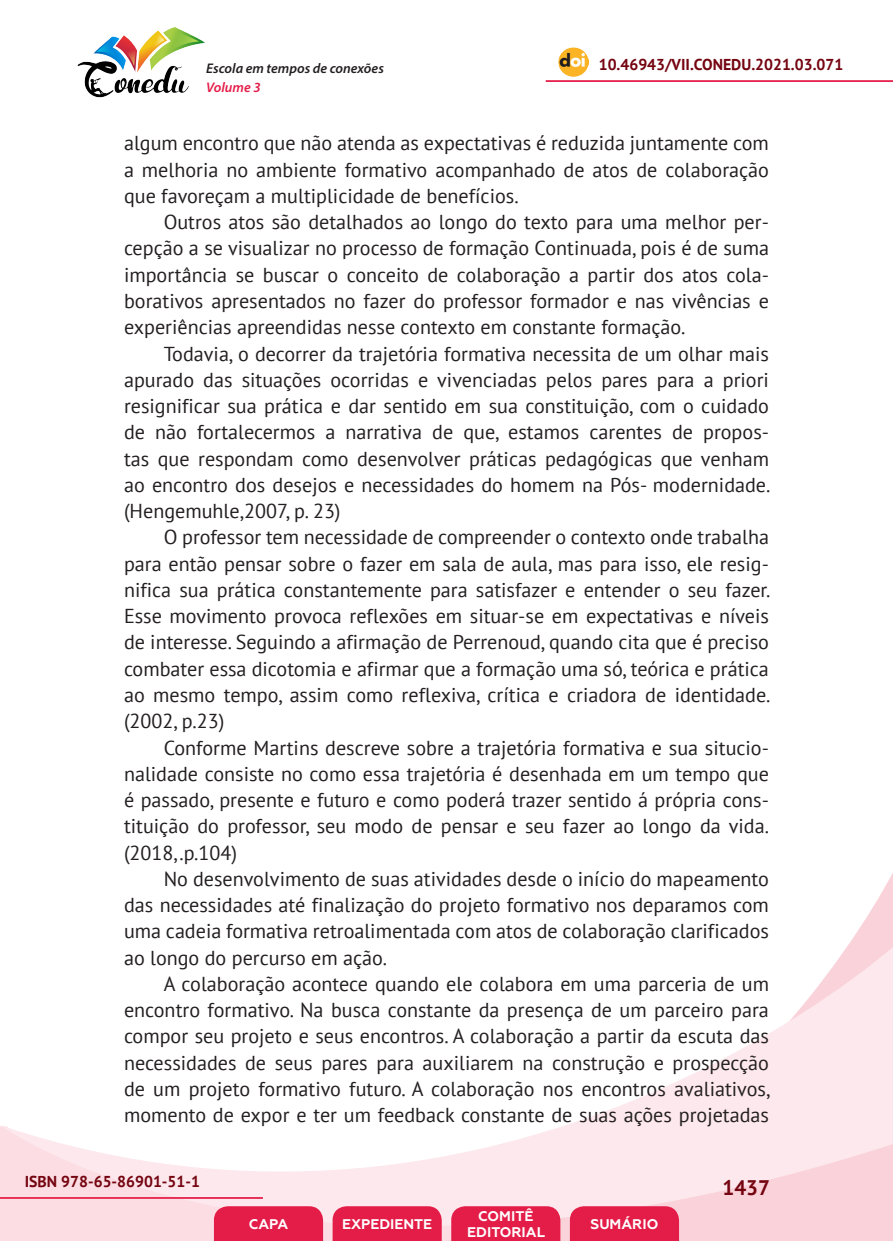
<style>
.page{position:relative;width:893px;height:1241px;background:#fff}
.page>*{position:absolute;margin:0;border:0;box-sizing:border-box;transform-origin:0 0}
.t1{font:700 21px "PT Sans";color:#740410}
._8_CORPO{font:20.12px/26.2px "PT Sans";color:#231f20;text-align:justify}
.t2{font:700 15.75px "PT Sans";color:#740410}
.t3{font:700 14px/16.8px "Geometria";color:#fff;text-align:center}
.t4{font:italic 600 14px "Myriad Pro";color:#231f20}
.t5{font:italic 600 14px "Myriad Pro";color:#e41c48}
</style>
<div class="page">
<svg style="left:848px;top:873px;width:45px;height:73px"></svg>
<svg style="left:0;top:946px;width:893px;height:294px"></svg>
<hr style="left:0;top:1196px;width:263px;height:2px;background:#e41c48">
<hr style="left:546px;top:80px;width:347px;height:2px;background:#e41c48">
<img style="left:559px;top:47px;width:30px;height:30px">
<img style="left:77px;top:27px;width:128px;height:71px">
<svg style="left:214px;top:1205px;width:109px;height:35px;background:#e52751"></svg>
<svg style="left:333px;top:1205px;width:109px;height:35px;background:#e52751"></svg>
<svg style="left:451px;top:1205px;width:109px;height:35px;background:#e52751"></svg>
<svg style="left:570px;top:1205px;width:109px;height:35px;background:#e52650"></svg>
<p class="t4" style="left:206px;top:59px;width:179px">Escola em tempos de conexões</p>
<p class="t2" style="left:599px;top:54px;width:246px">10.46943/VII.CONEDU.2021.03.071</p>
<p class="t5" style="left:206px;top:78px;width:56px">Volume 3</p>
<p class="_8_CORPO" style="left:124px;top:130px;width:646px">algum encontro que não atenda as expectativas é reduzida juntamente com a melhoria no ambiente formativo acompanhado de atos de colaboração que favoreçam a multiplicidade de benefícios.</p>
<p class="_8_CORPO" style="left:124px;top:208px;width:646px;text-indent:40px">Outros atos são detalhados ao longo do texto para uma melhor per&shy;cepção a se visualizar no processo de formação Continuada, pois é de suma importância se buscar o conceito de colaboração a partir dos atos cola&shy;borativos apresentados no fazer do professor formador e nas vivências e experiências apreendidas nesse contexto em constante formação.</p>
<p class="_8_CORPO" style="left:124px;top:340px;width:648px;text-indent:40px">Todavia, o decorrer da trajetória formativa necessita de um olhar mais apurado das situações ocorridas e vivenciadas pelos pares para a priori resignificar sua prática e dar sentido em sua constituição, com o cuidado de não fortalecermos a narrativa de que, estamos carentes de propos&shy;tas que respondam como desenvolver práticas pedagógicas que venham ao encontro dos desejos e necessidades do homem na Pós- modernidade. (Hengemuhle,2007, p. 23)</p>
<p class="_8_CORPO" style="left:124px;top:523px;width:648px;text-indent:40px">O professor tem necessidade de compreender o contexto onde trabalha para então pensar sobre o fazer em sala de aula, mas para isso, ele resig&shy;nifica sua prática constantemente para satisfazer e entender o seu fazer.<br>Esse movimento provoca reflexões em situar-se em expectativas e níveis de interesse. Seguindo a afirmação de Perrenoud, quando cita que é preciso combater essa dicotomia e afirmar que a formação uma só, teórica e prática ao mesmo tempo, assim como reflexiva, crítica e criadora de identidade. (2002, p.23)</p>
<p class="_8_CORPO" style="left:124px;top:733px;width:646px;text-indent:40px">Conforme Martins descreve sobre a trajetória formativa e sua situcio&shy;nalidade consiste no como essa trajetória é desenhada em um tempo que é passado, presente e futuro e como poderá trazer sentido á própria cons&shy;tituição do professor, seu modo de pensar e seu fazer ao longo da vida. (2018,.p.104)</p>
<p class="_8_CORPO" style="left:124px;top:865px;width:646px;text-indent:40px">No desenvolvimento de suas atividades desde o início do mapeamento das necessidades até finalização do projeto formativo nos deparamos com uma cadeia formativa retroalimentada com atos de colaboração clarificados ao longo do percurso em ação.</p>
<p class="_8_CORPO" style="left:124px;top:970px;width:648px;text-indent:40px">A colaboração acontece quando ele colabora em uma parceria de um encontro formativo. Na busca constante da presença de um parceiro para compor seu projeto e seus encontros. A colaboração a partir da escuta das necessidades de seus pares para auxiliarem na construção e prospecção de um projeto formativo futuro. A colaboração nos encontros avaliativos, momento de expor e ter um feedback constante de suas ações projetadas</p>
<p class="t2" style="left:25px;top:1170px;width:177px">ISBN 978-65-86901-51-1</p>
<p class="t3" style="left:249px;top:1215px;width:41px">CAPA</p>
<p class="t3" style="left:342px;top:1215px;width:92px">EXPEDIENTE</p>
<p class="t3" style="left:467px;top:1207px;width:79px">COMITÊ<br>EDITORIAL</p>
<p class="t3" style="left:590px;top:1215px;width:69px">SUMÁRIO</p>
<p class="t1" style="left:722px;top:1173px;width:49px">1437</p>
</div>
